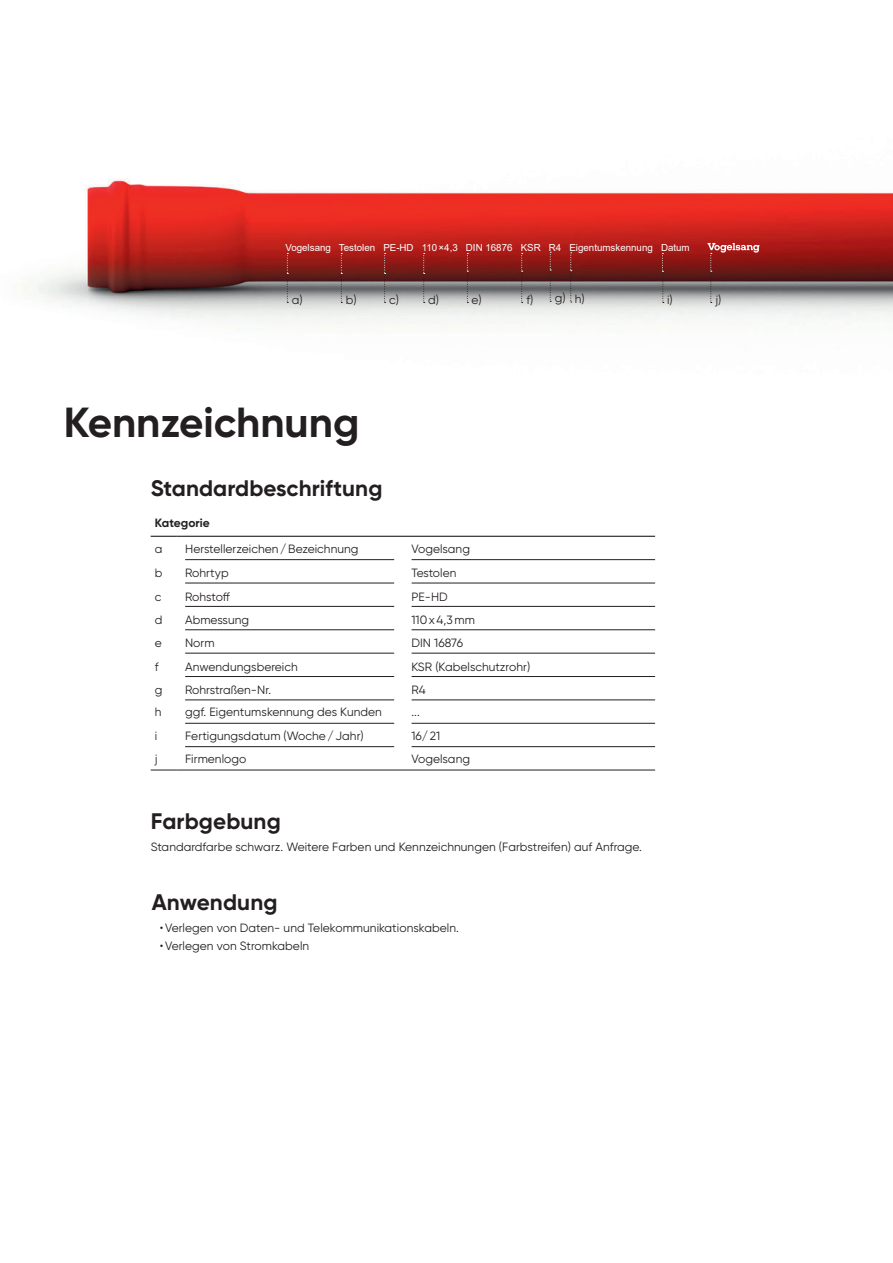
<style>
.page{position:relative;width:893px;height:1263px;background:#fff}
.page>*{position:absolute;margin:0;border:0;box-sizing:border-box;transform-origin:0 0}
.t1{font:700 42px "Gilroy";color:#231f20}
.t2{font:700 22.5px "Gilroy";letter-spacing:.005em;color:#231f20}
.t3{font:12px "Gilroy";letter-spacing:.005em;color:#231f20}
.t4{font:12px "Gilroy";letter-spacing:-.015em;color:#231f20}
.t5{font:700 12px "Gilroy";letter-spacing:.005em;color:#231f20}
.t6{font:9.75px "Arial";color:#fff}
</style>
<div class="page">
<img style="left:26px;top:178px;width:867px;height:147px">
<hr style="left:185px;top:559px;width:209px;height:1px;background:#231f20">
<hr style="left:411px;top:559px;width:244px;height:1px;background:#231f20">
<hr style="left:185px;top:583px;width:209px;height:1px;background:#231f20">
<hr style="left:411px;top:583px;width:244px;height:1px;background:#231f20">
<hr style="left:185px;top:606px;width:209px;height:1px;background:#231f20">
<hr style="left:411px;top:606px;width:244px;height:1px;background:#231f20">
<hr style="left:185px;top:630px;width:209px;height:1px;background:#231f20">
<hr style="left:411px;top:630px;width:244px;height:1px;background:#231f20">
<hr style="left:185px;top:653px;width:209px;height:1px;background:#231f20">
<hr style="left:411px;top:653px;width:244px;height:1px;background:#231f20">
<hr style="left:185px;top:676px;width:209px;height:1px;background:#231f20">
<hr style="left:411px;top:676px;width:244px;height:1px;background:#231f20">
<hr style="left:185px;top:700px;width:209px;height:1px;background:#231f20">
<hr style="left:411px;top:700px;width:244px;height:1px;background:#231f20">
<hr style="left:185px;top:723px;width:209px;height:1px;background:#231f20">
<hr style="left:411px;top:723px;width:244px;height:1px;background:#231f20">
<hr style="left:185px;top:746px;width:209px;height:1px;background:#231f20">
<hr style="left:411px;top:746px;width:244px;height:1px;background:#231f20">
<svg style="left:151px;top:536px;width:26px;height:1px"></svg>
<hr style="left:177px;top:536px;width:478px;height:1px;background:#231f20">
<svg style="left:151px;top:770px;width:26px;height:1px"></svg>
<hr style="left:177px;top:770px;width:478px;height:1px;background:#231f20">
<svg style="left:287px;top:253px;width:1px;height:50px"></svg>
<svg style="left:341px;top:253px;width:1px;height:50px"></svg>
<svg style="left:384px;top:253px;width:2px;height:50px"></svg>
<svg style="left:423px;top:253px;width:2px;height:50px"></svg>
<svg style="left:467px;top:253px;width:1px;height:50px"></svg>
<svg style="left:521px;top:253px;width:2px;height:50px"></svg>
<svg style="left:550px;top:252px;width:1px;height:50px"></svg>
<svg style="left:570px;top:252px;width:2px;height:51px"></svg>
<svg style="left:662px;top:253px;width:2px;height:50px"></svg>
<svg style="left:707px;top:243px;width:52px;height:60px"></svg>
<p class="t6" style="left:285px;top:242px;width:406px">Vogelsang Testolen PE-HD 110 ×4,3 DIN 16876 KSR R4 Eigentumskennung Datum</p>
<p class="t3" style="left:292px;top:295px;width:12px">a)</p>
<p class="t3" style="left:346px;top:295px;width:12px">b)</p>
<p class="t3" style="left:389px;top:295px;width:11px">c)</p>
<p class="t3" style="left:428px;top:295px;width:12px">d)</p>
<p class="t3" style="left:472px;top:295px;width:12px">e)</p>
<p class="t3" style="left:526px;top:295px;width:60px">f) g) h)</p>
<p class="t3" style="left:667px;top:295px;width:7px">i)</p>
<p class="t3" style="left:715px;top:295px;width:8px">j)</p>
<h1 class="t1" style="left:64px;top:408px;width:297px">Kennzeichnung</h1>
<h2 class="t2" style="left:151px;top:480px;width:233px">Standardbeschriftung</h2>
<p class="t5" style="left:155px;top:518px;width:56px">Kategorie</p>
<p class="t3" style="left:155px;top:544px;width:9px">a</p>
<p class="t3" style="left:185px;top:544px;width:175px">Herstellerzeichen / Bezeichnung</p>
<p class="t3" style="left:411px;top:544px;width:60px">Vogelsang</p>
<p class="t3" style="left:155px;top:569px;width:9px">b</p>
<p class="t3" style="left:185px;top:569px;width:45px">Rohrtyp</p>
<p class="t4" style="left:411px;top:569px;width:46px">Testolen</p>
<p class="t3" style="left:155px;top:592px;width:8px">c</p>
<p class="t4" style="left:185px;top:592px;width:46px">Rohstoff</p>
<p class="t3" style="left:411px;top:592px;width:38px">PE-HD</p>
<p class="t3" style="left:155px;top:616px;width:9px">d</p>
<p class="t3" style="left:185px;top:616px;width:66px">Abmessung</p>
<p class="t3" style="left:411px;top:616px;width:65px">110 x 4,3 mm</p>
<p class="t3" style="left:155px;top:639px;width:9px">e</p>
<p class="t3" style="left:185px;top:639px;width:31px">Norm</p>
<p class="t3" style="left:411px;top:639px;width:53px">DIN 16876</p>
<p class="t3" style="left:155px;top:662px;width:5px">f</p>
<p class="t3" style="left:185px;top:662px;width:114px">Anwendungsbereich</p>
<p class="t3" style="left:411px;top:662px;width:120px">KSR (Kabelschutzrohr)</p>
<p class="t3" style="left:155px;top:686px;width:9px">g</p>
<p class="t3" style="left:185px;top:686px;width:88px">Rohrstraßen-Nr.</p>
<p class="t3" style="left:411px;top:686px;width:16px">R4</p>
<p class="t3" style="left:155px;top:708px;width:8px">h</p>
<p class="t3" style="left:185px;top:708px;width:198px">ggf. Eigentumskennung des Kunden</p>
<p class="t3" style="left:411px;top:708px;width:10px">...</p>
<p class="t3" style="left:155px;top:731px;width:4px">i</p>
<p class="t3" style="left:185px;top:731px;width:180px">Fertigungsdatum (Woche / Jahr)</p>
<p class="t3" style="left:411px;top:731px;width:30px">16/ 21</p>
<p class="t3" style="left:155px;top:755px;width:4px">j</p>
<p class="t3" style="left:185px;top:755px;width:63px">Firmenlogo</p>
<p class="t3" style="left:411px;top:755px;width:60px">Vogelsang</p>
<h2 class="t2" style="left:151px;top:813px;width:132px">Farbgebung</h2>
<p class="t3" style="left:151px;top:843px;width:493px">Standardfarbe schwarz. Weitere Farben und Kennzeichnungen (Farbstreifen) auf Anfrage.</p>
<h2 class="t2" style="left:152px;top:894px;width:127px">Anwendung</h2>
<p class="t3" style="left:160px;top:924px;width:300px">• Verlegen von Daten- und Telekommunikationskabeln.</p>
<p class="t3" style="left:160px;top:942px;width:151px">• Verlegen von Stromkabeln</p>
</div>
